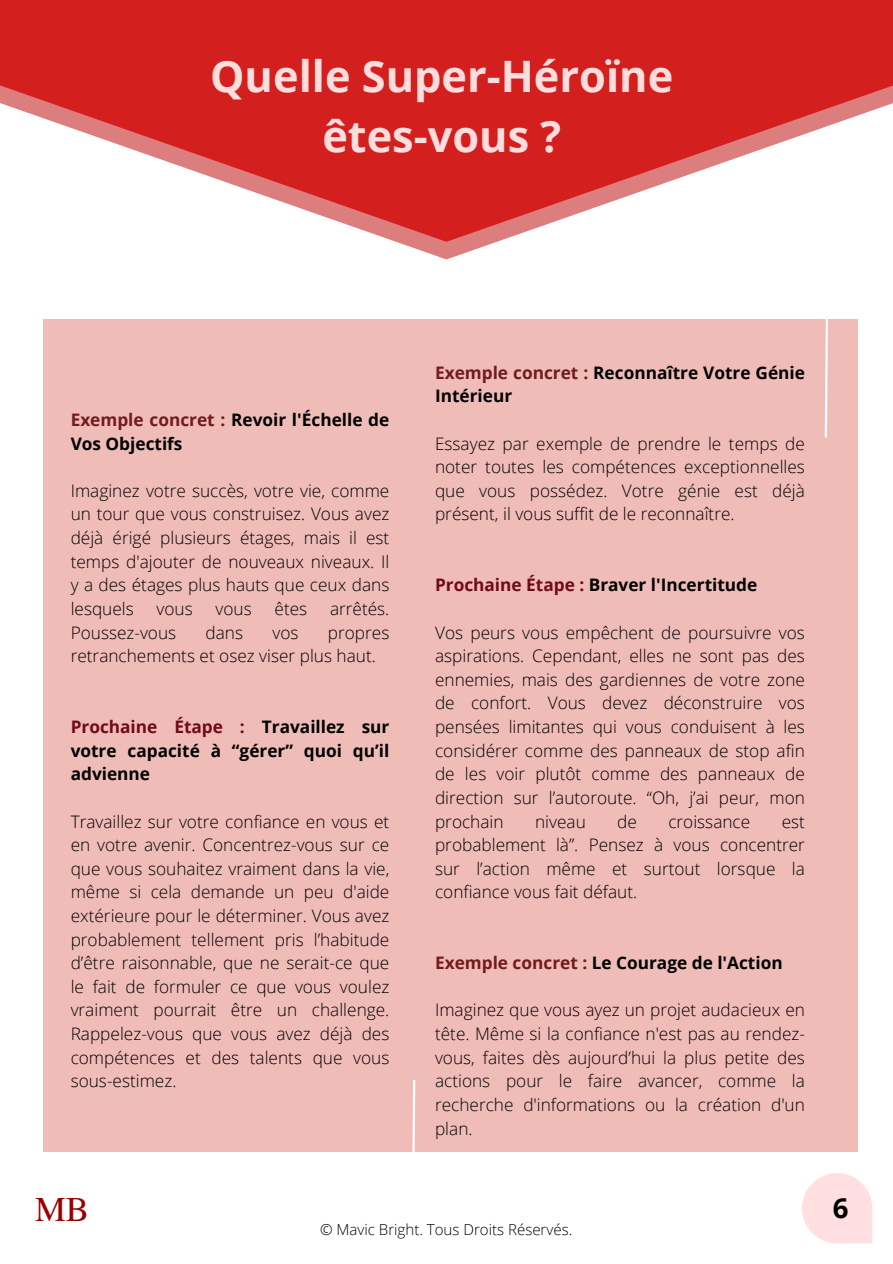
<style>
.page{position:relative;width:893px;height:1264px;background:#fff}
.page>*{position:absolute;margin:0;border:0;box-sizing:border-box;transform-origin:0 0}
.t1{font:700 43.35px "Open Sans";color:#fdd}
.t2{font:34.65px "Te X Gyre Termes";color:#900}
.t3{font:700 27.6px "Open Sans";color:#000}
.t4{font:300 17.25px/23.5px "Open Sans";color:#000;text-align:justify}
.t5{font:700 17.25px/23.5px "Open Sans";color:#000}
.t6{font:300 15px "Open Sans";color:#000}
.s1{color:#721b1b}
.s2{color:#710916}
</style>
<div class="page">
<div style="left:44px;top:319px;width:814px;height:832px;background:#efbcb8"></div>
<svg style="left:824px;top:319px;width:4px;height:119px"></svg>
<svg style="left:411px;top:1080px;width:5px;height:72px"></svg>
<svg style="left:802px;top:1173px;width:70px;height:70px"></svg>
<svg style="left:0;top:0;width:892px;height:242px;fill:#d41f1f"></svg>
<p class="t1" style="left:210px;top:46px;width:464px">Quelle Super-Héroïne</p>
<p class="t1" style="left:341px;top:50px;width:210px">du succès</p>
<p class="t1" style="left:322px;top:106px;width:240px">êtes-vous ?</p>
<p class="t5" style="left:71px;top:407px;width:320px"><span class="s1">Exemple concret :</span> Revoir l'Échelle de<br>Vos Objectifs</p>
<p class="t4" style="left:71px;top:478px;width:320px">Imaginez votre succès, votre vie, comme un tour que vous construisez. Vous avez déjà érigé plusieurs étages, mais il est temps d'ajouter de nouveaux niveaux. Il y a des étages plus hauts que ceux dans lesquels</p>
<p class="t4" style="left:157px;top:596px;width:38px">vous</p>
<p class="t4" style="left:215px;top:596px;width:38px">vous</p>
<p class="t4" style="left:274px;top:596px;width:34px">êtes</p>
<p class="t4" style="left:330px;top:596px;width:61px">arrêtés.</p>
<p class="t4" style="left:71px;top:620px;width:107px">Poussez-vous</p>
<p class="t4" style="left:205px;top:620px;width:39px">dans</p>
<p class="t4" style="left:272px;top:620px;width:28px">vos</p>
<p class="t4" style="left:71px;top:620px;width:320px;text-indent:257px">propres retranchements et osez viser plus haut.</p>
<p class="t5" style="left:71px;top:714px;width:320px;text-align:justify"><span class="s2">Prochaine Étape :</span> Travaillez sur votre capacité à “gérer” quoi qu’il advienne</p>
<p class="t4" style="left:71px;top:809px;width:320px">Travaillez sur votre confiance en vous et en votre avenir. Concentrez-vous sur ce que vous souhaitez vraiment dans la vie, même si cela demande un peu d'aide extérieure pour le déterminer. Vous avez probablement tellement pris l’habitude d’être raisonnable, que ne serait-ce que le fait de formuler ce que vous voulez vraiment pourrait être un challenge.<br>Rappelez-vous que vous avez déjà des compétences et des talents que vous sous-estimez.</p>
<p class="t5" style="left:435px;top:360px;width:371px"><span class="s1">Exemple concret :</span> Reconnaître Votre Génie<br>Intérieur</p>
<p class="t4" style="left:435px;top:431px;width:371px">Essayez par exemple de prendre le temps de noter toutes les compétences exceptionnelles que vous possédez. Votre génie est déjà présent, il vous suffit de le reconnaître.</p>
<p class="t5" style="left:435px;top:573px;width:324px"><span class="s2">Prochaine Étape :</span> Braver l'Incertitude</p>
<p class="t4" style="left:435px;top:620px;width:371px">Vos peurs vous empêchent de poursuivre vos aspirations. Cependant, elles ne sont pas des ennemies, mais des gardiennes de votre zone de confort. Vous devez déconstruire vos pensées limitantes qui vous conduisent à les considérer comme des panneaux de stop afin de les voir plutôt comme des panneaux de direction sur l’autoroute. “Oh, j’ai peur, mon prochain</p>
<p class="t4" style="left:535px;top:809px;width:52px">niveau</p>
<p class="t4" style="left:617px;top:809px;width:21px">de</p>
<p class="t4" style="left:668px;top:809px;width:83px">croissance</p>
<p class="t4" style="left:435px;top:809px;width:371px;text-indent:346px">est probablement là”. Pensez à vous concentrer sur l’action même et surtout lorsque la confiance vous fait défaut.</p>
<p class="t5" style="left:435px;top:950px;width:349px"><span class="s1">Exemple concret :</span> Le Courage de l'Action</p>
<p class="t4" style="left:435px;top:997px;width:371px">Imaginez que vous ayez un projet audacieux en tête. Même si la confiance n'est pas au rendez&shy;vous, faites dès aujourd’hui la plus petite des actions pour le faire avancer, comme la recherche d'informations ou la création d'un plan.</p>
<p class="t2" style="left:35px;top:1184px;width:56px">MB</p>
<p class="t6" style="left:320px;top:1218px;width:254px">© Mavic Bright. Tous Droits Réservés.</p>
<p class="t3" style="left:832px;top:1188px;width:17px">6</p>
</div>
